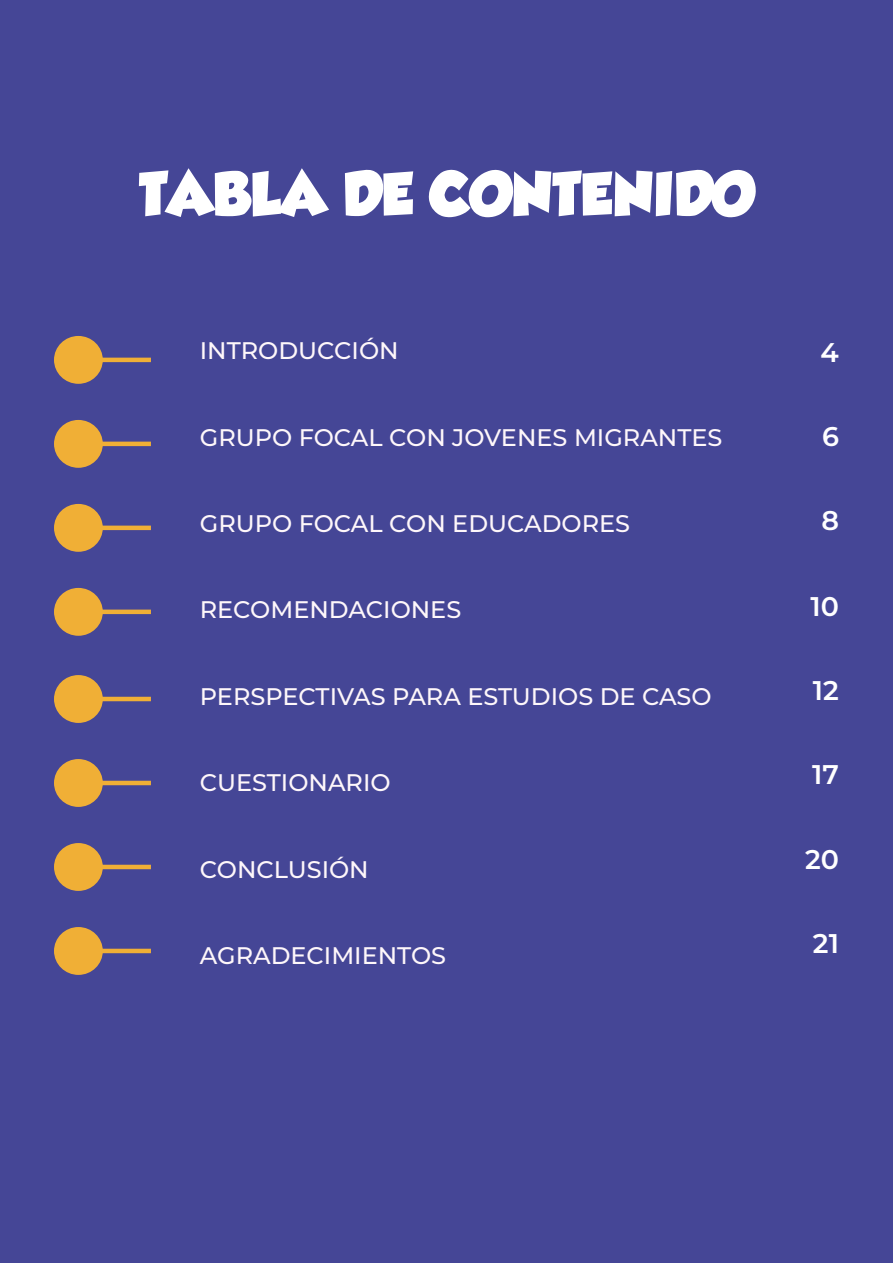
<style>
.page{position:relative;width:893px;height:1263px;background:#fff}
.page>*{position:absolute;margin:0;border:0;box-sizing:border-box;transform-origin:0 0}
.t1{font:54px "GROBOLD";color:#fff}
.t2{font:600 27px "Montserrat";color:#fff}
.t3{font:500 24px "Montserrat";color:#fef7fa}
</style>
<div class="page">
<div style="left:0;top:0;width:893px;height:1262px;background:#454696"></div>
<div style="left:54px;top:336px;width:49px;height:48px;background:#f0af36;border-radius:50%"></div>
<hr style="left:78px;top:358px;width:73px;height:4px;background:#f0af36">
<div style="left:54px;top:420px;width:49px;height:48px;background:#f0af36;border-radius:50%"></div>
<hr style="left:78px;top:442px;width:73px;height:4px;background:#f0af36">
<div style="left:54px;top:504px;width:49px;height:48px;background:#f0af36;border-radius:50%"></div>
<hr style="left:78px;top:526px;width:73px;height:4px;background:#f0af36">
<div style="left:54px;top:588px;width:49px;height:48px;background:#f0af36;border-radius:50%"></div>
<hr style="left:78px;top:610px;width:73px;height:4px;background:#f0af36">
<div style="left:54px;top:675px;width:49px;height:48px;background:#f0af36;border-radius:50%"></div>
<hr style="left:78px;top:697px;width:73px;height:4px;background:#f0af36">
<div style="left:54px;top:759px;width:49px;height:48px;background:#f0af36;border-radius:50%"></div>
<hr style="left:78px;top:781px;width:73px;height:4px;background:#f0af36">
<div style="left:54px;top:843px;width:49px;height:48px;background:#f0af36;border-radius:50%"></div>
<hr style="left:78px;top:865px;width:73px;height:4px;background:#f0af36">
<div style="left:54px;top:927px;width:49px;height:48px;background:#f0af36;border-radius:50%"></div>
<hr style="left:78px;top:949px;width:73px;height:4px;background:#f0af36">
<h1 class="t1" style="left:139px;top:162px;width:616px">TABLA DE CONTENIDO</h1>
<p class="t3" style="left:200px;top:334px;width:200px">INTRODUCCIÓN</p>
<p class="t3" style="left:200px;top:420px;width:524px">GRUPO FOCAL CON JOVENES MIGRANTES</p>
<p class="t3" style="left:200px;top:507px;width:432px">GRUPO FOCAL CON EDUCADORES</p>
<p class="t3" style="left:200px;top:593px;width:263px">RECOMENDACIONES</p>
<p class="t3" style="left:200px;top:679px;width:513px">PERSPECTIVAS PARA ESTUDIOS DE CASO</p>
<p class="t3" style="left:200px;top:766px;width:192px">CUESTIONARIO</p>
<p class="t3" style="left:200px;top:852px;width:170px">CONCLUSIÓN</p>
<p class="t3" style="left:200px;top:939px;width:248px">AGRADECIMIENTOS</p>
<p class="t2" style="left:821px;top:333px;width:20px">4</p>
<p class="t2" style="left:822px;top:417px;width:18px">6</p>
<p class="t2" style="left:821px;top:501px;width:19px">8</p>
<p class="t2" style="left:810px;top:587px;width:30px">10</p>
<p class="t2" style="left:813px;top:671px;width:28px">12</p>
<p class="t2" style="left:812px;top:755px;width:28px">17</p>
<p class="t2" style="left:805px;top:840px;width:35px">20</p>
<p class="t2" style="left:813px;top:924px;width:28px">21</p>
</div>
